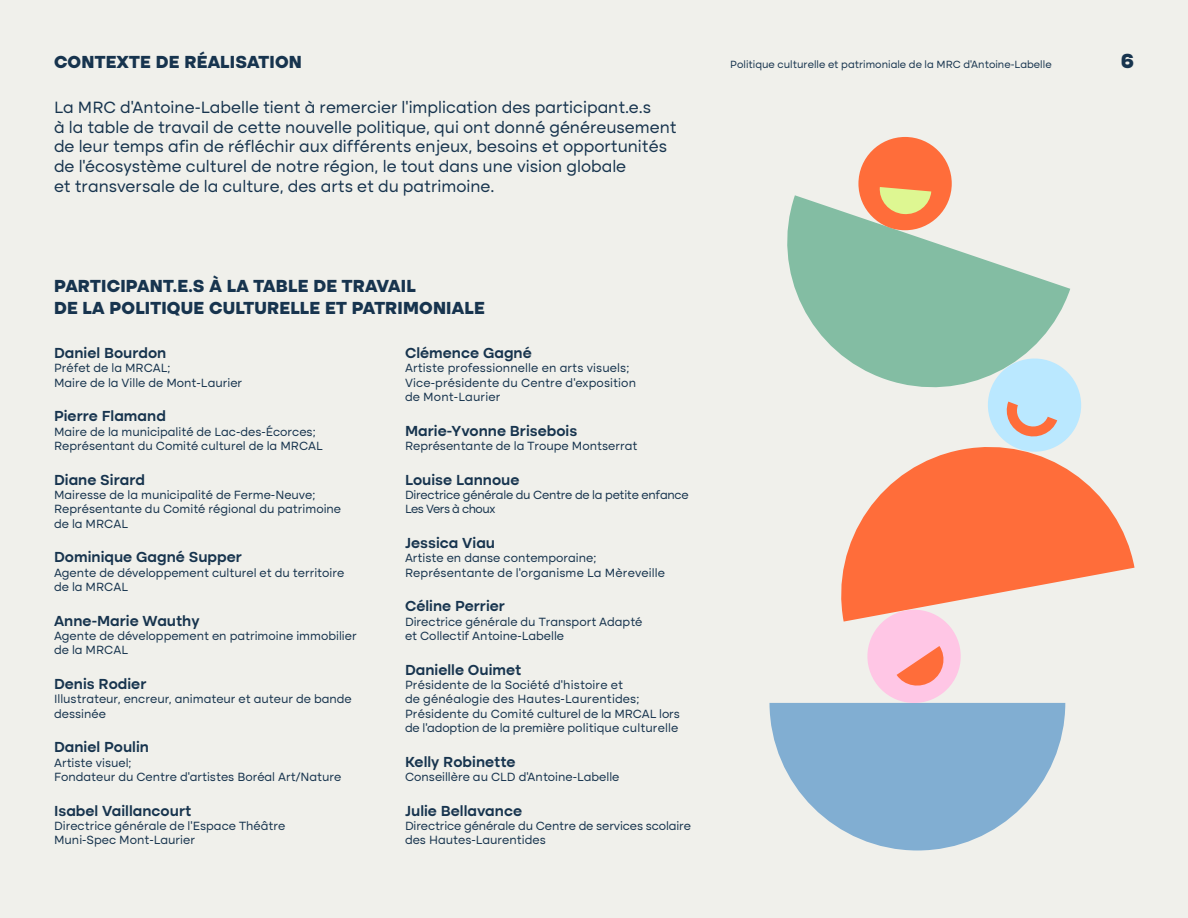
<style>
.page{position:relative;width:1188px;height:918px;background:#f0f0eb}
.page>*{position:absolute;margin:0;border:0;box-sizing:border-box;transform-origin:0 0}
.t1{font:800 21px "Altone";color:#17344e}
.t2{font:800 18px/21.6px "Altone";letter-spacing:.01em;color:#17344e}
.t3{font:16.5px/19.8px "Altone";color:#17344e}
.t4{font:600 15px "Altone";color:#17344e}
.t5{font:12px/14.4px "Altone";color:#17344e}
.t6{font:12px/14.4px "Altone";letter-spacing:-.02em;color:#17344e}
.t7{font:10.5px "Altone";color:#17344e}
</style>
<div class="page">
<svg style="left:787px;top:195px;width:283px;height:193px;fill:#83bda3"></svg>
<svg style="left:841px;top:447px;width:294px;height:175px;fill:#ff6d3a"></svg>
<svg style="left:770px;top:703px;width:295px;height:148px;fill:#81aed2"></svg>
<div style="left:858px;top:137px;width:94px;height:93px;background:#ff6d3a;border-radius:50%"></div>
<svg style="left:879px;top:187px;width:52px;height:28px"></svg>
<svg style="left:862px;top:604px;width:105px;height:105px"></svg>
<svg style="left:981px;top:352px;width:107px;height:106px"></svg>
<h2 class="t2" style="left:54px;top:52px;width:250px">CONTEXTE DE RÉALISATION</h2>
<p class="t3" style="left:54px;top:98px;width:624px">La MRC d’Antoine-Labelle tient à remercier l’implication des participant.e.s<br>à la table de travail de cette nouvelle politique, qui ont donné généreusement de leur temps afin de réfléchir aux différents enjeux, besoins et opportunités de l’écosystème culturel de notre région, le tout dans une vision globale<br>et transversale de la culture, des arts et du patrimoine.</p>
<h2 class="t2" style="left:54px;top:276px;width:432px">PARTICIPANT.E.S À LA TABLE DE TRAVAIL<br>DE LA POLITIQUE CULTURELLE ET PATRIMONIALE</h2>
<p class="t4" style="left:405px;top:346px;width:128px">Clémence Gagné</p>
<p class="t5" style="left:405px;top:362px;width:233px">Artiste professionnelle en arts visuels;<br>Vice-présidente du Centre d’exposition de Mont-Laurier</p>
<p class="t4" style="left:405px;top:424px;width:174px">Marie-Yvonne Brisebois</p>
<p class="t5" style="left:405px;top:440px;width:234px">Représentante de la Troupe Montserrat</p>
<p class="t4" style="left:405px;top:473px;width:116px">Louise Lannoue</p>
<p class="t6" style="left:405px;top:488px;width:285px">Directrice générale du Centre de la petite enfance<br>Les Vers à choux</p>
<p class="t4" style="left:405px;top:536px;width:92px">Jessica Viau</p>
<p class="t5" style="left:405px;top:552px;width:261px">Artiste en danse contemporaine;<br>Représentante de l’organisme La Mèreveille</p>
<p class="t4" style="left:405px;top:599px;width:102px">Céline Perrier</p>
<p class="t5" style="left:405px;top:615px;width:239px">Directrice générale du Transport Adapté et Collectif Antoine-Labelle</p>
<p class="t4" style="left:405px;top:663px;width:118px">Danielle Ouimet</p>
<p class="t5" style="left:405px;top:678px;width:276px">Présidente de la Société d’histoire et<br>de généalogie des Hautes-Laurentides; Présidente du Comité culturel de la MRCAL lors de l’adoption de la première politique culturelle</p>
<p class="t4" style="left:405px;top:755px;width:112px">Kelly Robinette</p>
<p class="t5" style="left:405px;top:770px;width:216px">Conseillère au CLD d’Antoine-Labelle</p>
<p class="t4" style="left:405px;top:804px;width:119px">Julie Bellavance</p>
<p class="t5" style="left:405px;top:819px;width:288px">Directrice générale du Centre de services scolaire des Hautes-Laurentides</p>
<p class="t4" style="left:54px;top:346px;width:114px">Daniel Bourdon</p>
<p class="t5" style="left:54px;top:362px;width:190px">Préfet de la MRCAL;<br>Maire de la Ville de Mont-Laurier</p>
<p class="t4" style="left:54px;top:410px;width:113px">Pierre Flamand</p>
<p class="t5" style="left:54px;top:425px;width:270px">Maire de la municipalité de Lac-des-Écorces;<br>Représentant du Comité culturel de la MRCAL</p>
<p class="t4" style="left:54px;top:473px;width:92px">Diane Sirard</p>
<p class="t5" style="left:54px;top:488px;width:289px">Mairesse de la municipalité de Ferme-Neuve;<br>Représentante du Comité régional du patrimoine de la MRCAL</p>
<p class="t4" style="left:54px;top:551px;width:189px">Dominique Gagné Supper</p>
<p class="t5" style="left:54px;top:566px;width:292px">Agente de développement culturel et du territoire de la MRCAL</p>
<p class="t4" style="left:54px;top:614px;width:147px">Anne-Marie Wauthy</p>
<p class="t5" style="left:54px;top:629px;width:304px">Agente de développement en patrimoine immobilier de la MRCAL</p>
<p class="t4" style="left:54px;top:677px;width:94px">Denis Rodier</p>
<p class="t5" style="left:54px;top:693px;width:299px">Illustrateur, encreur, animateur et auteur de bande dessinée</p>
<p class="t4" style="left:54px;top:740px;width:96px">Daniel Poulin</p>
<p class="t5" style="left:54px;top:756px;width:289px">Artiste visuel;<br>Fondateur du Centre d’artistes Boréal Art/Nature</p>
<p class="t4" style="left:54px;top:804px;width:139px">Isabel Vaillancourt</p>
<p class="t5" style="left:54px;top:819px;width:233px">Directrice générale de l’Espace Théâtre<br>Muni-Spec Mont-Laurier</p>
<p class="t7" style="left:730px;top:59px;width:323px">Politique culturelle et patrimoniale de la MRC d’Antoine-Labelle</p>
<h1 class="t1" style="left:1121px;top:51px;width:14px">6</h1>
</div>
